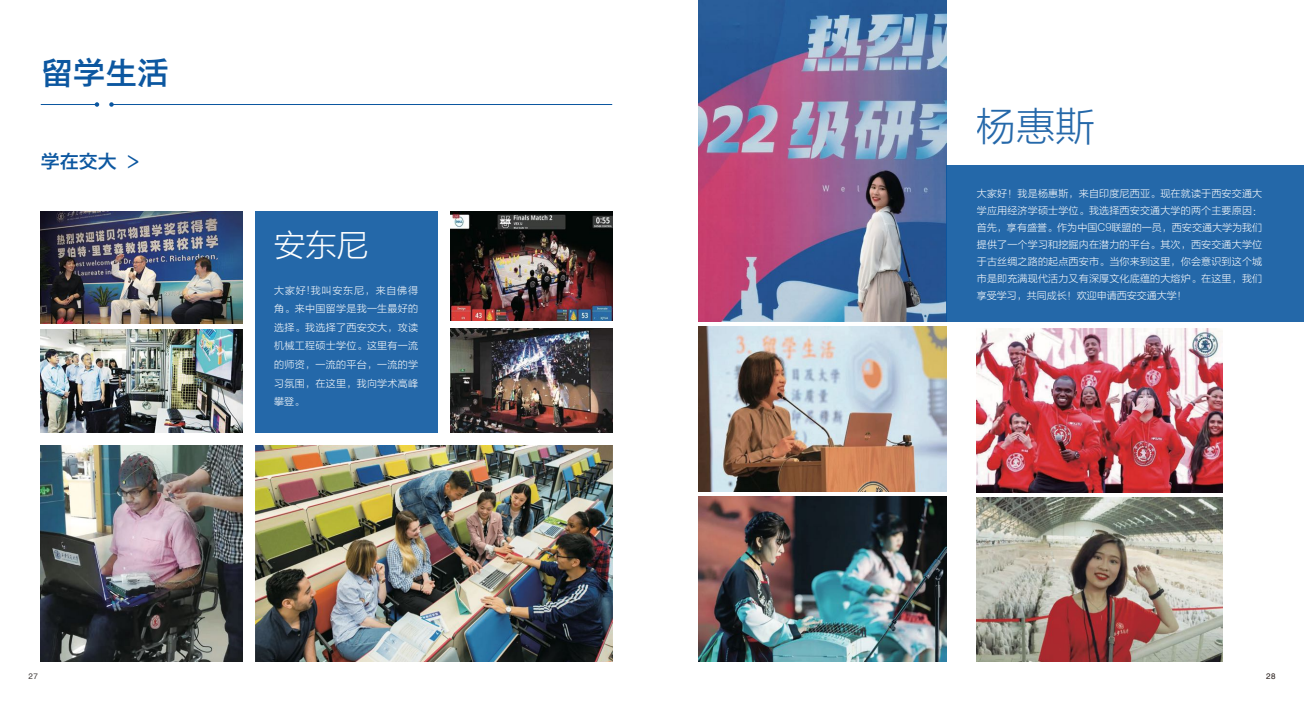
<style>
.page{position:relative;width:1304px;height:709px;background:#fff}
.page>*{position:absolute;margin:0;border:0;box-sizing:border-box;transform-origin:0 0}
.t1{font:39.4px "FZLTXHJW GB1 0";color:#0c57a0}
.t2{font:32px "FZYDZHJW GB1 0";color:#0c57a0}
.t3{font:31.2px "FZLTXHJW GB1 0";color:#fff}
.t4{font:19px "FZYDZHJW GB1 0";color:#0c57a0}
.t5{font:10px/18.6px "FZLTXHJW GB1 0";letter-spacing:.02em;color:#fff;text-align:justify}
.t6{font:8px "Helvetica";color:#3f3b3a}
.t7{font:8px "Helvetica";color:#231916}
</style>
<div class="page">
<img style="left:699px;top:0;width:247px;height:321px">
<div style="left:255px;top:211px;width:183px;height:221px;background:#2468a9"></div>
<img style="left:451px;top:211px;width:161px;height:109px">
<div style="left:946px;top:165px;width:358px;height:156px;background:#2468a9"></div>
<img style="left:451px;top:328px;width:161px;height:104px">
<img style="left:255px;top:445px;width:357px;height:216px">
<img style="left:41px;top:445px;width:201px;height:216px">
<img style="left:41px;top:211px;width:201px;height:112px">
<img style="left:41px;top:330px;width:201px;height:102px">
<hr style="left:41px;top:104px;width:56px;height:1px;background:#0c57a0">
<hr style="left:111px;top:104px;width:501px;height:1px;background:#0c57a0">
<svg style="left:95px;top:102px;width:4px;height:5px"></svg>
<svg style="left:109px;top:102px;width:5px;height:5px"></svg>
<img style="left:977px;top:328px;width:246px;height:164px">
<img style="left:977px;top:497px;width:246px;height:164px">
<img style="left:699px;top:496px;width:247px;height:165px">
<img style="left:699px;top:326px;width:247px;height:165px">
<h2 class="t2" style="left:41px;top:55px;width:129px">留学生活</h2>
<h3 class="t4" style="left:41px;top:151px;width:100px">学在交大 &gt;</h3>
<h3 class="t3" style="left:274px;top:227px;width:95px">安东尼</h3>
<p class="t5" style="left:274px;top:281px;width:145px">大家好!我叫安东尼，来自佛得角。来中国留学是我一生最好的选择。我选择了西安交大，攻读机械工程硕士学位。这里有一流的师资，一流的平台，一流的学习氛围，在这里，我向学术高峰攀登。</p>
<h1 class="t1" style="left:977px;top:104px;width:120px">杨惠斯</h1>
<p class="t5" style="left:977px;top:185px;width:287px;line-height:17px">大家好！我是杨惠斯，来自印度尼西亚。现在就读于西安交通大学应用经济学硕士学位。我选择西安交通大学的两个主要原因：首先，享有盛誉。作为中国C9联盟的一员，西安交通大学为我们提供了一个学习和挖掘内在潜力的平台。其次，西安交通大学位于古丝绸之路的起点西安市。当你来到这里，你会意识到这个城市是即充满现代活力又有深厚文化底蕴的大熔炉。在这里，我们享受学习，共同成长！欢迎申请西安交通大学！</p>
<p class="t6" style="left:28px;top:670px;width:11px">27</p>
<p class="t7" style="left:1266px;top:670px;width:11px">28</p>
</div>
